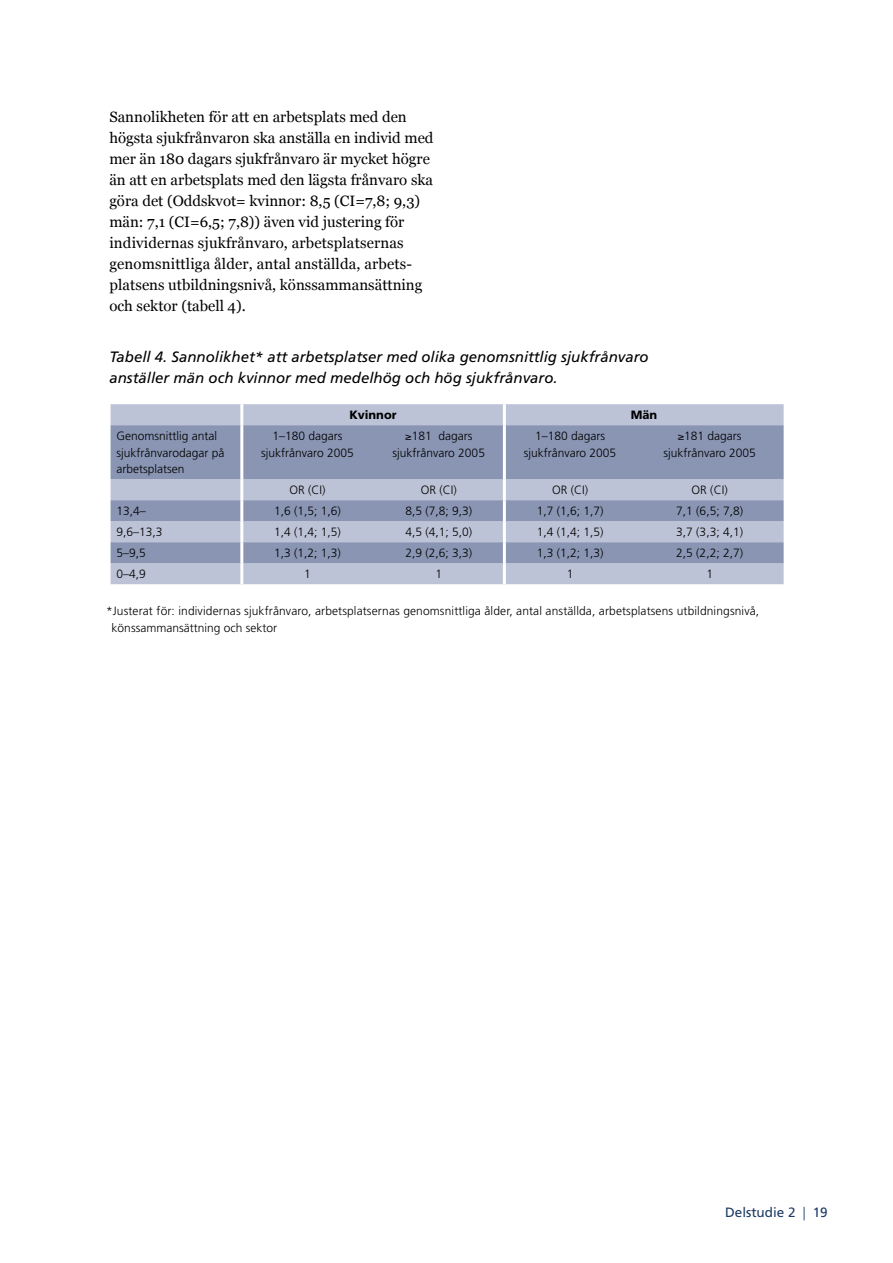
<style>
.page{position:relative;width:893px;height:1263px;background:#fff}
.page>*{position:absolute;margin:0;border:0;box-sizing:border-box;transform-origin:0 0}
.t1{font:15px/21px "Georgia";color:#000}
.t2{font:italic 15px/21px "Frutiger SLLOTF";color:#000}
.t3{font:13.5px "Frutiger SLLOTF";color:#1e3c65}
.t4{font:300 12px/16.5px "Frutiger SLLOTF";color:#000;text-align:center}
.t5{font:800 12px "Frutiger SLLOTF";color:#000}
.s1{font-family:"Minion Pro"}
</style>
<div class="page">
<div style="left:111px;top:404px;width:673px;height:180px;background:#bdc3d6"></div>
<svg style="left:111px;top:425px;width:673px;height:138px;background:#99a3bd"></svg>
<hr style="left:240px;top:479px;width:3px;height:21px;background:#fff">
<hr style="left:240px;top:500px;width:3px;height:21px;background:#fff">
<hr style="left:240px;top:521px;width:3px;height:21px;background:#fff">
<hr style="left:240px;top:542px;width:3px;height:21px;background:#fff">
<hr style="left:240px;top:563px;width:3px;height:21px;background:#fff">
<hr style="left:503px;top:425px;width:3px;height:54px;background:#fff">
<hr style="left:503px;top:479px;width:3px;height:21px;background:#fff">
<hr style="left:503px;top:500px;width:3px;height:21px;background:#fff">
<hr style="left:503px;top:521px;width:3px;height:21px;background:#fff">
<hr style="left:503px;top:542px;width:3px;height:21px;background:#fff">
<hr style="left:503px;top:563px;width:3px;height:21px;background:#fff">
<hr style="left:503px;top:404px;width:3px;height:21px;background:#fff">
<hr style="left:240px;top:404px;width:3px;height:21px;background:#fff">
<hr style="left:240px;top:425px;width:3px;height:54px;background:#fff">
<p class="t1" style="left:109px;top:106px;width:326px">Sannolikheten för att en arbetsplats med den högsta sjukfrånvaron ska anställa en individ med mer än 180 dagars sjukfrånvaro är mycket högre än att en arbetsplats med den lägsta frånvaro ska göra det (Oddskvot= kvinnor: 8,5 (CI=7,8; 9,3) män: 7,1 (CI=6,5; 7,8)) även vid justering för individernas sjukfrånvaro, arbetsplatsernas genomsnittliga ålder, antal anställda, arbets&shy;platsens utbildningsnivå, könssammansättning och sektor (tabell 4).</p>
<p class="t2" style="left:109px;top:346px;width:541px">Tabell 4. Sannolikhet* att arbetsplatser med olika genomsnittlig sjukfrånvaro anställer män och kvinnor med medelhög och hög sjukfrånvaro.</p>
<p class="t5" style="left:349px;top:408px;width:49px">Kvinnor</p>
<p class="t5" style="left:631px;top:408px;width:28px">Män</p>
<p class="t4" style="left:117px;top:428px;width:109px;text-align:left">Genomsnittlig antal sjukfrånvarodagar på arbetsplatsen</p>
<p class="t4" style="left:261px;top:428px;width:94px">1–180 dagars sjukfrånvaro 2005</p>
<p class="t4" style="left:392px;top:428px;width:94px">≥181 dagars sjukfrånvaro 2005</p>
<p class="t4" style="left:524px;top:428px;width:94px">1–180 dagars sjukfrånvaro 2005</p>
<p class="t4" style="left:663px;top:428px;width:94px">≥181 dagars sjukfrånvaro 2005</p>
<p class="t4" style="left:289px;top:482px;width:38px">OR (CI)</p>
<p class="t4" style="left:421px;top:482px;width:38px">OR (CI)</p>
<p class="t4" style="left:552px;top:482px;width:38px">OR (CI)</p>
<p class="t4" style="left:692px;top:482px;width:38px">OR (CI)</p>
<p class="t4" style="left:117px;top:503px;width:31px">13,4–</p>
<p class="t4" style="left:274px;top:503px;width:68px">1,6 (1,5; 1,6)</p>
<p class="t4" style="left:405px;top:503px;width:68px">8,5 (7,8; 9,3)</p>
<p class="t4" style="left:537px;top:503px;width:68px">1,7 (1,6; 1,7)</p>
<p class="t4" style="left:676px;top:503px;width:68px">7,1 (6,5; 7,8)</p>
<p class="t4" style="left:117px;top:524px;width:48px">9,6–13,3</p>
<p class="t4" style="left:274px;top:524px;width:68px">1,4 (1,4; 1,5)</p>
<p class="t4" style="left:405px;top:524px;width:68px">4,5 (4,1; 5,0)</p>
<p class="t4" style="left:537px;top:524px;width:68px">1,4 (1,4; 1,5)</p>
<p class="t4" style="left:676px;top:524px;width:68px">3,7 (3,3; 4,1)</p>
<p class="t4" style="left:117px;top:545px;width:31px">5–9,5</p>
<p class="t4" style="left:274px;top:545px;width:68px">1,3 (1,2; 1,3)</p>
<p class="t4" style="left:405px;top:545px;width:68px">2,9 (2,6; 3,3)</p>
<p class="t4" style="left:537px;top:545px;width:68px">1,3 (1,2; 1,3)</p>
<p class="t4" style="left:676px;top:545px;width:68px">2,5 (2,2; 2,7)</p>
<p class="t4" style="left:117px;top:566px;width:31px">0–4,9</p>
<p class="t4" style="left:304px;top:566px;width:8px">1</p>
<p class="t4" style="left:435px;top:566px;width:8px">1</p>
<p class="t4" style="left:567px;top:566px;width:8px">1</p>
<p class="t4" style="left:706px;top:566px;width:8px">1</p>
<p class="t4" style="left:111px;top:603px;width:649px;text-align:left;text-indent:-5px">*Justerat för: individernas sjukfrånvaro, arbetsplatsernas genomsnittliga ålder, antal anställda, arbetsplatsens utbildningsnivå, könssammansättning och sektor</p>
<p class="t3" style="left:725px;top:1204px;width:104px">Delstudie 2 <span class="s1">|</span> 19</p>
</div>
